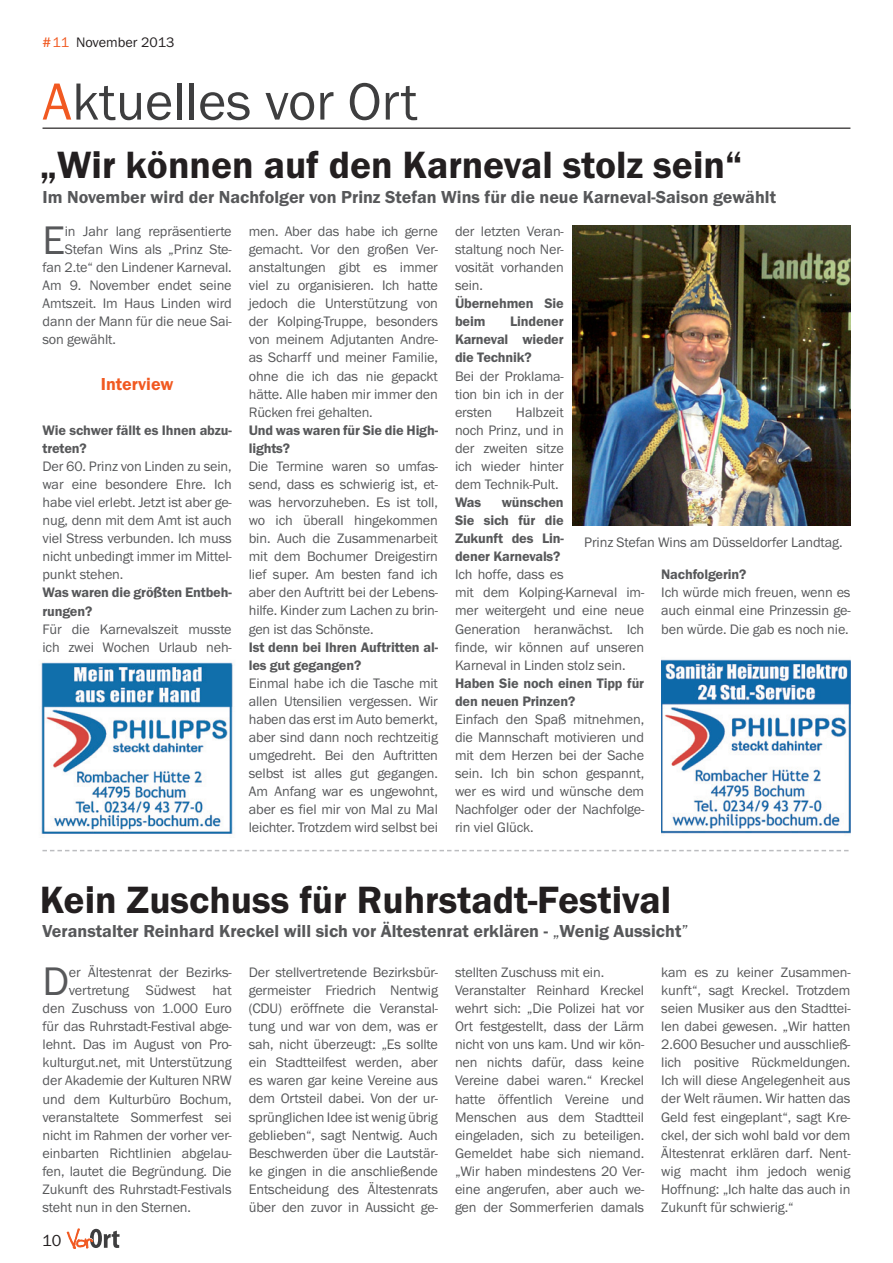
<style>
.page{position:relative;width:893px;height:1263px;background:#fff}
.page>*{position:absolute;margin:0;border:0;box-sizing:border-box;transform-origin:0 0}
.t1{font:54px "Franklin Goth EF";color:#3e3e3f}
.t2{font:41.4px "Franklin Goth EF";color:#57585a}
.t3{font:600 39.45px "Franklin Goth EF";color:#231f20}
.t4{font:600 18px "Franklin Goth EF";color:#57585a}
.t5{font:600 18px "Franklin Goth EF";color:#f15921}
.t6{font:16.5px "Franklin Goth EF";color:#231f20}
.t7{font:14.25px/18px "Franklin Goth EF";letter-spacing:-.01em;color:#57585a;text-align:justify}
.t8{font:600 14.25px/18px "Franklin Goth EF";letter-spacing:-.01em;color:#57585a}
.t9{font:14.25px "Franklin Goth EF";color:#231f20}
.s1{color:#f15921}
.s2{font-weight:400}
</style>
<div class="page">
<svg style="left:67px;top:1228px;width:53px;height:21px"></svg>
<hr style="left:43px;top:128px;width:807px;height:1px;background:#231f20">
<img style="left:572px;top:226px;width:278px;height:299px">
<svg style="left:42px;top:850px;width:807px;height:1px"></svg>
<img style="left:41px;top:662px;width:192px;height:172px">
<img style="left:661px;top:659px;width:189px;height:175px">
<p class="t9" style="left:42px;top:35px;width:133px"><span class="s1">#11</span> November 2013</p>
<h1 class="t1" style="left:43px;top:72px;width:377px"><span class="s1">A</span>ktuelles vor Ort</h1>
<h3 class="t3" style="left:40px;top:143px;width:704px">„Wir können auf den Karneval stolz sein“</h3>
<p class="t4" style="left:43px;top:187px;width:735px">Im November wird der Nachfolger von Prinz Stefan Wins für die neue Karneval-Saison gewählt</p>
<h2 class="t2" style="left:43px;top:218px;width:24px">E</h2>
<p class="t7" style="left:65px;top:222px;width:168px">in Jahr lang repräsentierte</p>
<p class="t7" style="left:65px;top:241px;width:168px">Stefan Wins als „Prinz Ste-</p>
<p class="t7" style="left:43px;top:259px;width:191px">fan 2.te“ den Lindener Karneval.</p>
<p class="t7" style="left:43px;top:277px;width:191px">Am 9. November endet seine</p>
<p class="t7" style="left:43px;top:295px;width:191px">Amtszeit. Im Haus Linden wird</p>
<p class="t7" style="left:43px;top:313px;width:191px">dann der Mann für die neue Sai-</p>
<p class="t7" style="left:43px;top:331px;width:75px">son gewählt.</p>
<p class="t5" style="left:101px;top:373px;width:74px">Interview</p>
<p class="t8" style="left:43px;top:421px;width:191px">Wie schwer fällt es Ihnen abzu&shy;treten?</p>
<p class="t7" style="left:43px;top:457px;width:191px">Der 60. Prinz von Linden zu sein, war eine besondere Ehre. Ich habe viel erlebt. Jetzt ist aber ge&shy;nug, denn mit dem Amt ist auch viel Stress verbunden. Ich muss nicht unbedingt immer im Mittel&shy;punkt stehen.</p>
<p class="t8" style="left:43px;top:584px;width:191px">Was waren die größten Entbeh&shy;rungen?</p>
<p class="t7" style="left:43px;top:620px;width:191px">Für die Karnevalszeit musste ich zwei Wochen Urlaub neh-</p>
<p class="t7" style="left:249px;top:222px;width:191px">men. Aber das habe ich gerne gemacht. Vor den großen Ver&shy;anstaltungen gibt es immer viel zu organisieren. Ich hatte jedoch die Unterstützung von der Kolping-Truppe, besonders von meinem Adjutanten Andre&shy;as Scharff und meiner Familie, ohne die ich das nie gepackt hätte. Alle haben mir immer den Rücken frei gehalten.</p>
<p class="t8" style="left:249px;top:421px;width:191px">Und was waren für Sie die High&shy;lights?</p>
<p class="t7" style="left:249px;top:457px;width:191px">Die Termine waren so umfas&shy;send, dass es schwierig ist, et&shy;was hervorzuheben. Es ist toll, wo ich überall hingekommen bin. Auch die Zusammenarbeit mit dem Bochumer Dreigestirn lief super. Am besten fand ich aber den Auftritt bei der Lebens&shy;hilfe. Kinder zum Lachen zu brin&shy;gen ist das Schönste.</p>
<p class="t8" style="left:249px;top:638px;width:191px">Ist denn bei Ihren Auftritten al&shy;les gut gegangen?</p>
<p class="t7" style="left:249px;top:674px;width:191px">Einmal habe ich die Tasche mit allen Utensilien vergessen. Wir haben das erst im Auto bemerkt, aber sind dann noch rechtzeitig umgedreht. Bei den Auftritten selbst ist alles gut gegangen.<br>Am Anfang war es ungewohnt, aber es fiel mir von Mal zu Mal leichter. Trotzdem wird selbst bei</p>
<p class="t7" style="left:455px;top:222px;width:110px">der letzten Veran&shy;staltung noch Ner&shy;vosität vorhanden sein.</p>
<p class="t8" style="left:455px;top:295px;width:110px">Übernehmen Sie beim</p>
<p class="t8" style="left:455px;top:313px;width:110px;text-align:justify;text-indent:55px">Lindener Karneval wieder die Technik?</p>
<p class="t7" style="left:455px;top:367px;width:110px">Bei der Proklama&shy;tion bin ich in der ersten</p>
<p class="t7" style="left:455px;top:403px;width:110px;text-indent:61px">Halbzeit noch Prinz, und in der zweiten sitze ich wieder hinter dem Technik-Pult.</p>
<p class="t8" style="left:455px;top:493px;width:28px">Was</p>
<p class="t8" style="left:455px;top:493px;width:110px;text-align:justify;text-indent:47px">wünschen Sie sich für die Zukunft des Lin&shy;dener Karnevals?</p>
<p class="t7" style="left:455px;top:566px;width:191px;text-align:left">Ich hoffe, dass es<br>mit dem Kolping-Karneval im&shy;mer weitergeht und eine neue<br>Generation heranwächst. Ich finde, wir können auf unseren<br>Karneval in Linden stolz sein.</p>
<p class="t8" style="left:455px;top:674px;width:191px">Haben Sie noch einen Tipp für den neuen Prinzen?</p>
<p class="t7" style="left:455px;top:710px;width:191px">Einfach den Spaß mitnehmen, die Mannschaft motivieren und mit dem Herzen bei der Sache sein. Ich bin schon gespannt, wer es wird und wünsche dem Nachfolger oder der Nachfolge&shy;rin viel Glück.</p>
<p class="t7" style="left:584px;top:533px;width:260px">Prinz Stefan Wins am Düsseldorfer Landtag.</p>
<p class="t8" style="left:661px;top:566px;width:87px">Nachfolgerin?</p>
<p class="t7" style="left:661px;top:584px;width:191px">Ich würde mich freuen, wenn es auch einmal eine Prinzessin ge&shy;ben würde. Die gab es noch nie.</p>
<h3 class="t3" style="left:40px;top:877px;width:633px">Kein Zuschuss für Ruhrstadt-Festival</h3>
<p class="t4" style="left:43px;top:921px;width:647px">Veranstalter Reinhard Kreckel will sich vor Ältestenrat erklären - <span class="s2">„</span>Wenig Aussicht<span class="s2">”</span></p>
<h2 class="t2" style="left:43px;top:958px;width:28px">D</h2>
<p class="t7" style="left:69px;top:963px;width:164px">er Ältestenrat der Bezirks-</p>
<p class="t7" style="left:69px;top:981px;width:164px">vertretung Südwest hat</p>
<p class="t7" style="left:43px;top:1000px;width:191px">den Zuschuss von 1.000 Euro</p>
<p class="t7" style="left:43px;top:1018px;width:191px">für das Ruhrstadt-Festival abge-</p>
<p class="t7" style="left:43px;top:1036px;width:191px">lehnt. Das im August von Pro-</p>
<p class="t7" style="left:43px;top:1054px;width:191px">kulturgut.net, mit Unterstützung</p>
<p class="t7" style="left:43px;top:1072px;width:191px">der Akademie der Kulturen NRW</p>
<p class="t7" style="left:43px;top:1090px;width:191px">und dem Kulturbüro Bochum,</p>
<p class="t7" style="left:43px;top:1108px;width:191px">veranstaltete Sommerfest sei</p>
<p class="t7" style="left:43px;top:1126px;width:191px">nicht im Rahmen der vorher ver-</p>
<p class="t7" style="left:43px;top:1144px;width:191px">einbarten Richtlinien abgelau-</p>
<p class="t7" style="left:43px;top:1162px;width:191px">fen, lautet die Begründung. Die</p>
<p class="t7" style="left:43px;top:1180px;width:191px">Zukunft des Ruhrstadt-Festivals</p>
<p class="t7" style="left:43px;top:1198px;width:150px">steht nun in den Sternen.</p>
<p class="t6" style="left:42px;top:1232px;width:21px">10</p>
<p class="t7" style="left:249px;top:963px;width:191px">Der stellvertretende Bezirksbür&shy;germeister Friedrich Nentwig (CDU) eröffnete die Veranstal&shy;tung und war von dem, was er sah, nicht überzeugt: „Es sollte ein Stadtteilfest werden, aber es waren gar keine Vereine aus dem Ortsteil dabei. Von der ur&shy;sprünglichen Idee ist wenig übrig geblieben“, sagt Nentwig. Auch Beschwerden über die Lautstär&shy;ke gingen in die anschließende Entscheidung des Ältestenrats über den zuvor in Aussicht ge-</p>
<p class="t7" style="left:455px;top:963px;width:191px;text-align:left">stellten Zuschuss mit ein.<br>Veranstalter Reinhard Kreckel wehrt sich: „Die Polizei hat vor<br>Ort festgestellt, dass der Lärm nicht von uns kam. Und wir kön&shy;nen nichts dafür, dass keine<br>Vereine dabei waren.“ Kreckel hatte öffentlich Vereine und<br>Menschen aus dem Stadtteil eingeladen, sich zu beteiligen.<br>Gemeldet habe sich niemand. „Wir haben mindestens 20 Ver&shy;eine angerufen, aber auch we&shy;gen der Sommerferien damals</p>
<p class="t7" style="left:661px;top:963px;width:191px">kam es zu keiner Zusammen&shy;kunft“, sagt Kreckel. Trotzdem seien Musiker aus den Stadttei&shy;len dabei gewesen. „Wir hatten 2.600 Besucher und ausschließ&shy;lich positive Rückmeldungen.<br>Ich will diese Angelegenheit aus der Welt räumen. Wir hatten das Geld fest eingeplant“, sagt Kre&shy;ckel, der sich wohl bald vor dem Ältestenrat erklären darf. Nent&shy;wig macht ihm jedoch wenig Hoffnung: „Ich halte das auch in Zukunft für schwierig.“</p>
</div>
